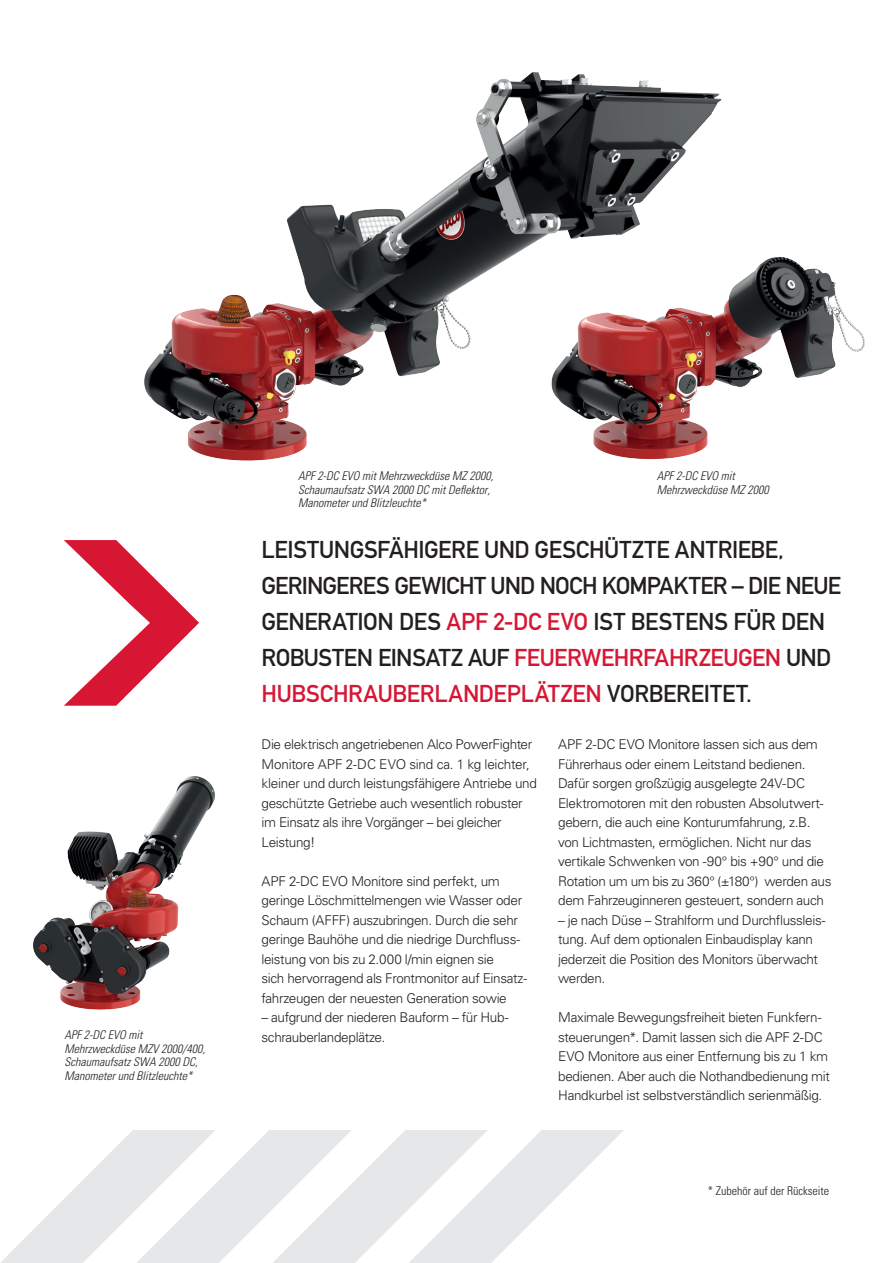
<style>
.page{position:relative;width:893px;height:1263px;background:#fff}
.page>*{position:absolute;margin:0;border:0;box-sizing:border-box;transform-origin:0 0}
.t1{font:24px/36px "DIN Mittelschrift";letter-spacing:-.015em;color:#231f20}
.t2{font:300 13.5px/19.5px "Univers 45";letter-spacing:-.025em;color:#231f20}
.t3{font:italic 300 12px/13.5px "Univers 47 Cond";color:#231f20}
.t4{font:300 condensed 12px "Univers 47";color:#231f20}
.s1{color:#d71634}
</style>
<div class="page">
<img style="left:144px;top:72px;width:578px;height:389px">
<img style="left:498px;top:220px;width:367px;height:241px">
<img style="left:33px;top:776px;width:182px;height:234px">
<svg style="left:0;top:1130px;width:624px;height:133px"></svg>
<svg style="left:64px;top:540px;width:135px;height:166px"></svg>
<p class="t3" style="left:65px;top:1028px;width:142px">APF 2-DC EVO mit<br>Mehrzweckdüse MZV 2000/400,<br>Schaumaufsatz SWA 2000 DC,<br>Manometer und Blitzleuchte*</p>
<p class="t3" style="left:298px;top:469px;width:197px">APF 2-DC EVO mit Mehrzweckdüse MZ 2000,<br>Schaumaufsatz SWA 2000 DC mit Deflektor,<br>Manometer und Blitzleuchte*</p>
<p class="t3" style="left:657px;top:469px;width:113px">APF 2-DC EVO mit<br>Mehrzweckdüse MZ 2000</p>
<h1 class="t1" style="left:261px;top:532px;width:581px">LEISTUNGSFÄHIGERE UND GESCHÜTZTE ANTRIEBE, GERINGERES GEWICHT UND NOCH KOMPAKTER – DIE NEUE GENERATION DES <span class="s1">APF 2-DC EVO</span> IST BESTENS FÜR DEN ROBUSTEN EINSATZ AUF <span class="s1">FEUERWEHRFAHRZEUGEN</span> UND <span class="s1">HUBSCHRAUBERLANDEPLÄTZEN</span> VORBEREITET.</h1>
<p class="t2" style="left:261px;top:734px;width:277px">Die elektrisch angetriebenen Alco PowerFighter Monitore APF 2-DC EVO sind ca. 1 kg leichter, kleiner und durch leistungsfähigere Antriebe und geschützte Getriebe auch wesentlich robuster im Einsatz als ihre Vorgänger – bei gleicher Leistung!</p>
<p class="t2" style="left:261px;top:871px;width:267px">APF 2-DC EVO Monitore sind perfekt, um geringe Löschmittelmengen wie Wasser oder Schaum (AFFF) auszubringen. Durch die sehr geringe Bauhöhe und die niedrige Durchfluss&shy;leistung von bis zu 2.000 l/min eignen sie<br>sich hervorragend als Frontmonitor auf Einsatz&shy;fahrzeugen der neuesten Generation sowie</p>
<p class="t2" style="left:261px;top:1007px;width:249px">– aufgrund der niederen Bauform – für Hub&shy;schrauberlandeplätze.</p>
<p class="t2" style="left:558px;top:734px;width:275px">APF 2-DC EVO Monitore lassen sich aus dem Führerhaus oder einem Leitstand bedienen.<br>Dafür sorgen großzügig ausgelegte 24V-DC Elektromotoren mit den robusten Absolutwert&shy;gebern, die auch eine Konturumfahrung, z.B. von Lichtmasten, ermöglichen. Nicht nur das vertikale Schwenken von -90° bis +90° und die Rotation um um bis zu 360° (±180°) werden aus dem Fahrzeuginneren gesteuert, sondern auch</p>
<p class="t2" style="left:558px;top:910px;width:269px">– je nach Düse – Strahlform und Durchflussleis&shy;tung. Auf dem optionalen Einbaudisplay kann jederzeit die Position des Monitors überwacht werden.</p>
<p class="t2" style="left:558px;top:1007px;width:273px">Maximale Bewegungsfreiheit bieten Funkfern&shy;steuerungen*. Damit lassen sich die APF 2-DC EVO Monitore aus einer Entfernung bis zu 1 km bedienen. Aber auch die Nothandbedienung mit Handkurbel ist selbstverständlich serienmäßig.</p>
<p class="t4" style="left:708px;top:1183px;width:123px">* Zubehör auf der Rückseite</p>
</div>
